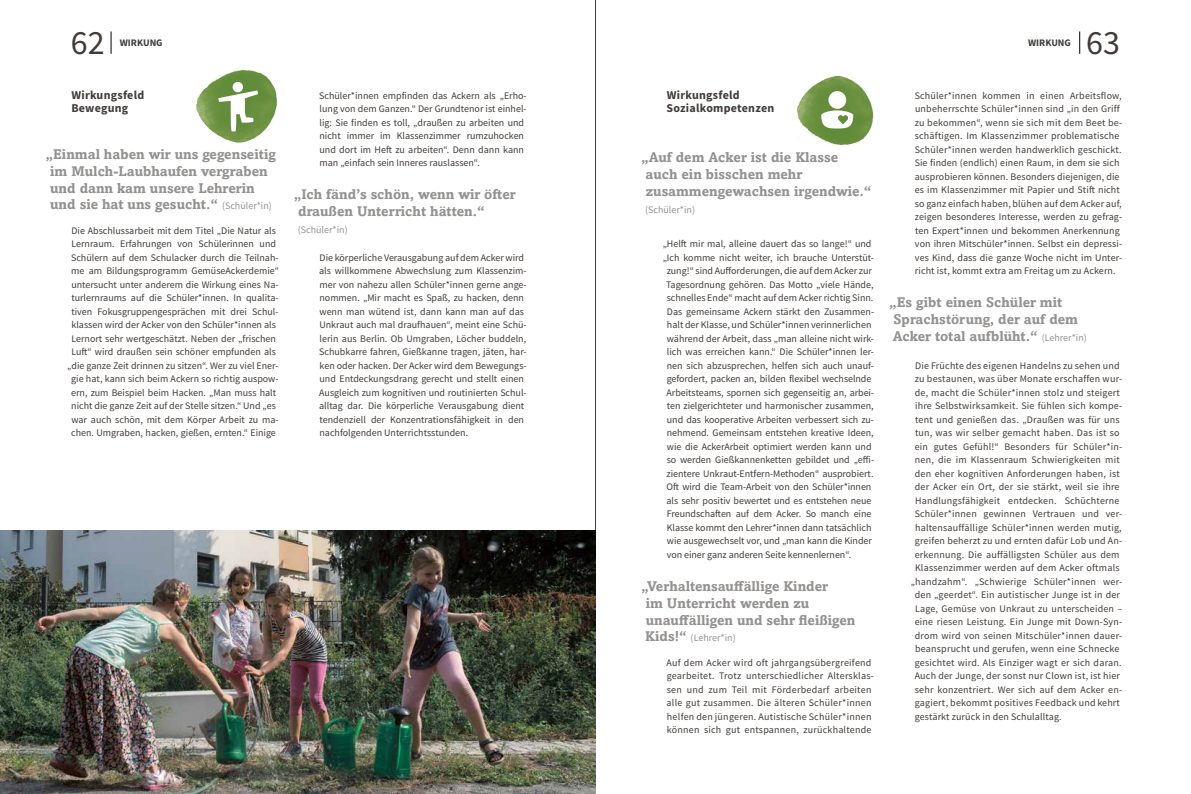
<style>
.page{position:relative;width:1191px;height:794px;background:#fff}
.page>*{position:absolute;margin:0;border:0;box-sizing:border-box;transform-origin:0 0}
.t1{font:34px "Source Sans Pro";color:#413c38}
.t2{font:700 14px/16.8px "Amasis MT Pro";color:#949290}
.t3{font:700 12px/13.5px "Source Sans Pro";letter-spacing:.02em;color:#413c38}
.t4{font:10px/13.5px "Source Sans Pro";color:#413c38}
.t5{font:10px "Source Sans Pro";letter-spacing:.02em;color:#413c38}
.t6{font:10px/13.5px "Source Sans Pro";letter-spacing:.025em;color:#413c38}
.t7{font:10px "Source Sans Pro";color:#949290}
.t8{font:700 10px "Source Sans Pro";color:#413c38}
.s1{font-family:"Source Sans Pro";font-weight:400;font-size:10px}
.s2{font-family:"Amasis MT Pro";font-weight:700;font-size:14px}
</style>
<div class="page">
<hr style="left:595px;top:0;width:1px;height:794px;background:#413c38">
<img style="left:196px;top:69px;width:82px;height:74px">
<svg style="left:218px;top:82px;width:40px;height:49px"></svg>
<img style="left:796px;top:75px;width:78px;height:71px">
<svg style="left:821px;top:91px;width:32px;height:37px"></svg>
<img style="left:0;top:531px;width:595px;height:263px">
<svg style="left:1079px;top:31px;width:1px;height:23px"></svg>
<svg style="left:111px;top:31px;width:1px;height:23px"></svg>
<h1 class="t1" style="left:71px;top:21px;width:35px">62</h1>
<h1 class="t1" style="left:1086px;top:21px;width:35px">63</h1>
<p class="t3" style="left:71px;top:88px;width:74px">Wirkungsfeld<br>Bewegung</p>
<h2 class="t2" style="left:50px;top:146px;width:227px;text-indent:-5px">„Einmal haben wir uns gegenseitig im Mulch-Laubhaufen vergraben und dann kam unsere Lehrerin und sie hat uns gesucht.“ <span class="s1">(Schüler*in)</span></h2>
<p class="t4" style="left:67px;top:224px;width:213px;text-align:center">Die Abschlussarbeit mit dem Titel „Die Natur als Lernraum. Erfahrungen von Schülerinnen und Schülern auf dem Schulacker durch die Teilnah&shy;me am Bildungsprogramm GemüseAckerdemie“ untersucht unter anderem die Wirkung eines Na&shy;turlernraums auf die Schüler*innen. In qualita&shy;tiven Fokusgruppengesprächen mit drei Schul&shy;klassen wird der Acker von den Schüler*innen als Lernort sehr wertgeschätzt. Neben der „frischen Luft“ wird draußen sein schöner empfunden als „die ganze Zeit drinnen zu sitzen“. Wer zu viel Ener&shy;gie hat, kann sich beim Ackern so richtig auspow&shy;ern, zum Beispiel beim Hacken. „Man muss halt nicht die ganze Zeit auf der Stelle sitzen.“ Und „es war auch schön, mit dem Körper Arbeit zu ma&shy;chen. Umgraben, hacken, gießen, ernten.“ Einige</p>
<p class="t8" style="left:120px;top:36px;width:44px">WIRKUNG</p>
<p class="t8" style="left:1028px;top:36px;width:44px">WIRKUNG</p>
<p class="t3" style="left:666px;top:88px;width:109px">Wirkungsfeld<br>Sozialkompetenzen</p>
<h2 class="t2" style="left:645px;top:149px;width:227px;text-indent:-4px">„Auf dem Acker ist die Klasse auch ein bisschen mehr zusammengewachsen irgendwie.“</h2>
<p class="t7" style="left:645px;top:203px;width:51px">(Schüler*in)</p>
<p class="t4" style="left:662px;top:237px;width:210px">„Helft mir mal, alleine dauert das so lange!“ und</p>
<p class="t4" style="left:662px;top:251px;width:213px">„Ich komme nicht weiter, ich brauche Unterstüt-</p>
<p class="t4" style="left:666px;top:264px;width:207px">zung!“ sind Aufforderungen, die auf dem Acker zur</p>
<p class="t4" style="left:666px;top:278px;width:209px">Tagesordnung gehören. Das Motto „viele Hände,</p>
<p class="t4" style="left:666px;top:291px;width:208px">schnelles Ende“ macht auf dem Acker richtig Sinn.</p>
<p class="t4" style="left:667px;top:305px;width:209px">Das gemeinsame Ackern stärkt den Zusammen-</p>
<p class="t4" style="left:667px;top:318px;width:206px">halt der Klasse, und Schüler*innen verinnerlichen</p>
<p class="t4" style="left:667px;top:332px;width:209px">während der Arbeit, dass „man alleine nicht wirk-</p>
<p class="t4" style="left:667px;top:345px;width:209px">lich was erreichen kann.“ Die Schüler*innen ler-</p>
<p class="t4" style="left:667px;top:359px;width:209px">nen sich abzusprechen, helfen sich auch unauf-</p>
<p class="t4" style="left:666px;top:372px;width:206px">gefordert, packen an, bilden flexibel wechselnde</p>
<p class="t4" style="left:666px;top:386px;width:209px">Arbeitsteams, spornen sich gegenseitig an, arbei-</p>
<p class="t4" style="left:667px;top:399px;width:208px">ten zielgerichteter und harmonischer zusammen,</p>
<p class="t4" style="left:667px;top:413px;width:209px">und das kooperative Arbeiten verbessert sich zu-</p>
<p class="t4" style="left:667px;top:426px;width:208px">nehmend. Gemeinsam entstehen kreative Ideen,</p>
<p class="t4" style="left:667px;top:440px;width:206px">wie die AckerArbeit optimiert werden kann und</p>
<p class="t4" style="left:666px;top:453px;width:209px">so werden Gießkannenketten gebildet und „effi-</p>
<p class="t4" style="left:666px;top:467px;width:208px">zientere Unkraut-Entfern-Methoden“ ausprobiert.</p>
<p class="t4" style="left:666px;top:480px;width:206px">Oft wird die Team-Arbeit von den Schüler*innen</p>
<p class="t4" style="left:666px;top:494px;width:206px">als sehr positiv bewertet und es entstehen neue</p>
<p class="t4" style="left:667px;top:507px;width:206px">Freundschaften auf dem Acker. So manch eine</p>
<p class="t4" style="left:667px;top:521px;width:206px">Klasse kommt den Lehrer*innen dann tatsächlich</p>
<p class="t4" style="left:667px;top:534px;width:206px">wie ausgewechselt vor, und „man kann die Kinder</p>
<p class="t4" style="left:667px;top:548px;width:186px">von einer ganz anderen Seite kennenlernen“.</p>
<h2 class="t2" style="left:645px;top:578px;width:211px;text-indent:-5px">„Verhaltensauffällige Kinder<br>im Unterricht werden zu unauffälligen und sehr fleißigen</h2>
<p class="t7" style="left:645px;top:632px;width:92px"><span class="s2">Kids!“</span> (Lehrer*in)</p>
<p class="t6" style="left:666px;top:656px;width:209px">Auf dem Acker wird oft jahrgangsübergreifend gearbeitet. Trotz unterschiedlicher Altersklas&shy;sen und zum Teil mit Förderbedarf arbeiten alle gut zusammen. Die älteren Schüler*innen helfen den jüngeren. Autistische Schüler*innen können sich gut entspannen, zurückhaltende</p>
<p class="t4" style="left:319px;top:89px;width:209px">Schüler*innen empfinden das Ackern als „Erho&shy;lung von dem Ganzen.“ Der Grundtenor ist einhel&shy;lig: Sie finden es toll, „draußen zu arbeiten und nicht immer im Klassenzimmer rumzuhocken und dort im Heft zu arbeiten“. Denn dann kann man „einfach sein Inneres rauslassen“.</p>
<h2 class="t2" style="left:298px;top:186px;width:219px;text-indent:-5px">„Ich fänd’s schön, wenn wir öfter draußen Unterricht hätten.“</h2>
<p class="t7" style="left:298px;top:223px;width:51px">(Schüler*in)</p>
<p class="t4" style="left:319px;top:251px;width:209px">Die körperliche Verausgabung auf dem Acker wird als willkommene Abwechslung zum Klassenzim&shy;mer von nahezu allen Schüler*innen gerne ange&shy;nommen. „Mir macht es Spaß, zu hacken, denn wenn man wütend ist, dann kann man auf das Unkraut auch mal draufhauen“, meint eine Schü&shy;lerin aus Berlin. Ob Umgraben, Löcher buddeln, Schubkarre fahren, Gießkanne tragen, jäten, har&shy;ken oder hacken. Der Acker wird dem Bewegungs&shy;und Entdeckungsdrang gerecht und stellt einen Ausgleich zum kognitiven und routinierten Schul&shy;alltag dar. Die körperliche Verausgabung dient tendenziell der Konzentrationsfähigkeit in den nachfolgenden Unterrichtsstunden.</p>
<p class="t4" style="left:914px;top:89px;width:209px">Schüler*innen kommen in einen Arbeitsflow, unbeherrschte Schüler*innen sind „in den Griff zu bekommen“, wenn sie sich mit dem Beet be&shy;schäftigen. Im Klassenzimmer problematische Schüler*innen werden handwerklich geschickt.<br>Sie finden (endlich) einen Raum, in dem sie sich ausprobieren können. Besonders diejenigen, die es im Klassenzimmer mit Papier und Stift nicht so ganz einfach haben, blühen auf dem Acker auf, zeigen besonderes Interesse, werden zu gefrag&shy;ten Expert*innen und bekommen Anerkennung von ihren Mitschüler*innen. Selbst ein depressi&shy;ves Kind, dass die ganze Woche nicht im Unter&shy;richt ist, kommt extra am Freitag um zu Ackern.</p>
<h2 class="t2" style="left:889px;top:294px;width:199px">„Es gibt einen Schüler mit<br>Sprachstörung, der auf dem<br>Acker total aufblüht.“ <span class="s1">(Lehrer*in)</span></h2>
<p class="t5" style="left:915px;top:359px;width:206px">Die Früchte des eigenen Handelns zu sehen und</p>
<p class="t5" style="left:914px;top:373px;width:209px">zu bestaunen, was über Monate erschaffen wur-</p>
<p class="t5" style="left:914px;top:386px;width:207px">de, macht die Schüler*innen stolz und steigert</p>
<p class="t5" style="left:915px;top:400px;width:209px">ihre Selbstwirksamkeit. Sie fühlen sich kompe-</p>
<p class="t5" style="left:915px;top:413px;width:206px">tent und genießen das. „Draußen was für uns</p>
<p class="t5" style="left:915px;top:427px;width:206px">tun, was wir selber gemacht haben. Das ist so</p>
<p class="t5" style="left:914px;top:440px;width:209px">ein gutes Gefühl!“ Besonders für Schüler*in-</p>
<p class="t5" style="left:915px;top:454px;width:206px">nen, die im Klassenraum Schwierigkeiten mit</p>
<p class="t5" style="left:914px;top:467px;width:206px">den eher kognitiven Anforderungen haben, ist</p>
<p class="t5" style="left:914px;top:481px;width:206px">der Acker ein Ort, der sie stärkt, weil sie ihre</p>
<p class="t5" style="left:915px;top:494px;width:206px">Handlungsfähigkeit entdecken. Schüchterne</p>
<p class="t5" style="left:914px;top:508px;width:209px">Schüler*innen gewinnen Vertrauen und ver-</p>
<p class="t5" style="left:915px;top:521px;width:208px">haltensauffällige Schüler*innen werden mutig,</p>
<p class="t5" style="left:914px;top:535px;width:209px">greifen beherzt zu und ernten dafür Lob und An-</p>
<p class="t5" style="left:914px;top:548px;width:206px">erkennung. Die auffälligsten Schüler aus dem</p>
<p class="t5" style="left:915px;top:562px;width:206px">Klassenzimmer werden auf dem Acker oftmals</p>
<p class="t5" style="left:910px;top:575px;width:213px">„handzahm“. „Schwierige Schüler*innen wer-</p>
<p class="t5" style="left:914px;top:589px;width:207px">den „geerdet“. Ein autistischer Junge ist in der</p>
<p class="t5" style="left:915px;top:602px;width:209px">Lage, Gemüse von Unkraut zu unterscheiden –</p>
<p class="t5" style="left:914px;top:616px;width:209px">eine riesen Leistung. Ein Junge mit Down-Syn-</p>
<p class="t5" style="left:914px;top:629px;width:209px">drom wird von seinen Mitschüler*innen dauer-</p>
<p class="t5" style="left:915px;top:643px;width:206px">beansprucht und gerufen, wenn eine Schnecke</p>
<p class="t5" style="left:914px;top:656px;width:208px">gesichtet wird. Als Einziger wagt er sich daran.</p>
<p class="t5" style="left:914px;top:670px;width:207px">Auch der Junge, der sonst nur Clown ist, ist hier</p>
<p class="t5" style="left:914px;top:683px;width:209px">sehr konzentriert. Wer sich auf dem Acker en-</p>
<p class="t5" style="left:914px;top:697px;width:206px">gagiert, bekommt positives Feedback und kehrt</p>
<p class="t4" style="left:914px;top:710px;width:148px">gestärkt zurück in den Schulalltag.</p>
</div>
